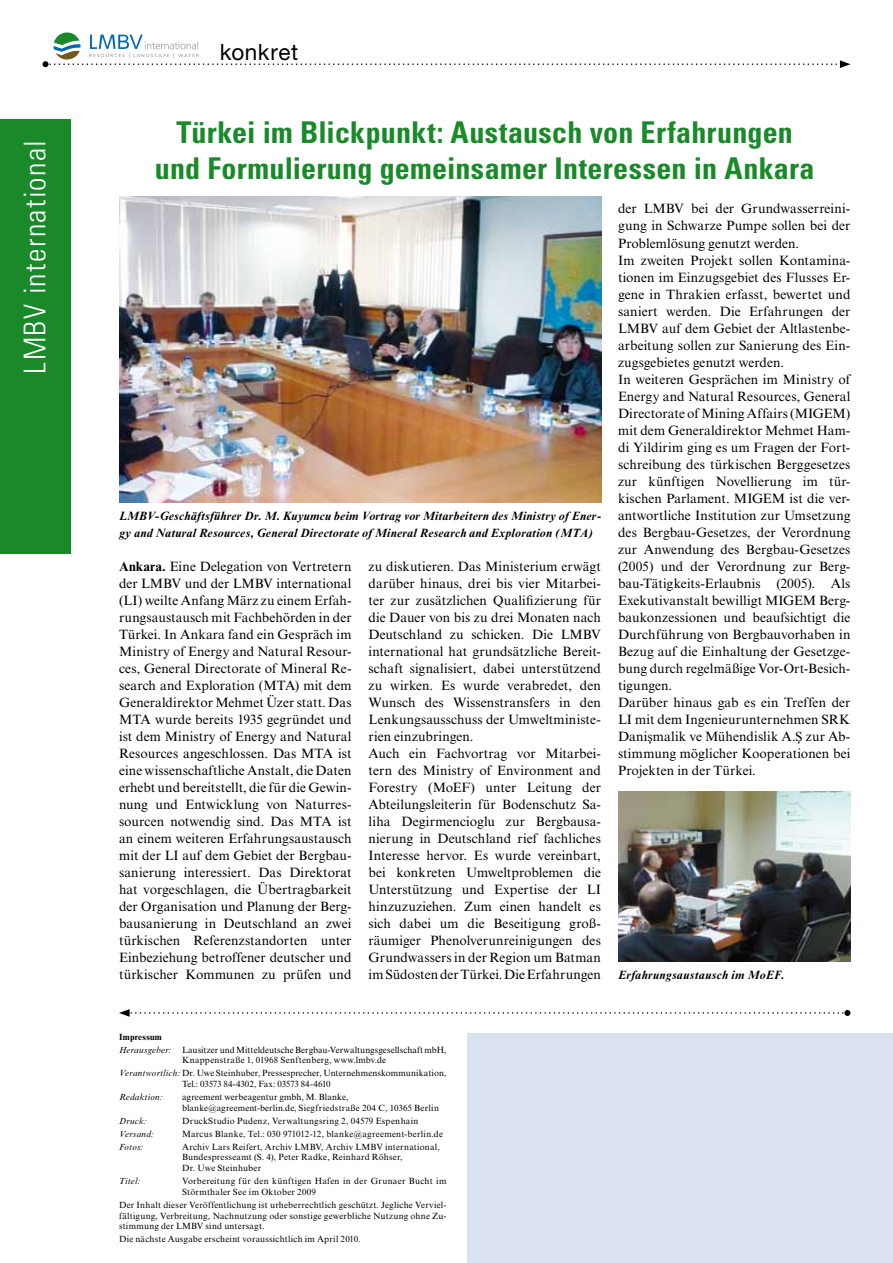
<style>
.page{position:relative;width:893px;height:1263px;background:#fff}
.page>*{position:absolute;margin:0;border:0;box-sizing:border-box;transform-origin:0 0}
.t1{font:700 condensed 30px/36px "Univers LT Std";letter-spacing:.01em;color:#198929;text-align:center}
.t2{font:300 condensed 30px "Univers LT Std";letter-spacing:.045em;color:#fff}
.t3{font:22.5px "Helvetica Neue LT Std";letter-spacing:.025em;color:#000}
.t4{font:13.5px/17px "Times New Roman MT Std";letter-spacing:.005em;color:#000}
.t5{font:italic 700 12px/17px "Times New Roman MT Std";letter-spacing:.015em;color:#000}
.t6{font:9px/10.8px "Times New Roman MT Std";letter-spacing:.025em;color:#000}
.t7{font:italic 9px "Times New Roman MT Std";letter-spacing:.025em;color:#000}
.t8{font:700 9px "Times New Roman MT Std";letter-spacing:.03em;color:#000}
.s1{font-weight:700}
.s2{font-family:"Times New Roman"}
.s3{font-style:italic}
</style>
<div class="page">
<div style="left:0;top:119px;width:70px;height:435px;background:#198929"></div>
<div style="left:468px;top:1033px;width:425px;height:230px;background:#d9e2ee"></div>
<svg style="left:119px;top:1009px;width:731px;height:8px"></svg>
<img style="left:119px;top:196px;width:482px;height:307px">
<svg style="left:43px;top:32px;width:807px;height:36px"></svg>
<img style="left:618px;top:792px;width:232px;height:170px">
<h1 class="t2" style="left:17px;top:374px;width:235px;rotate:-90deg">LMBV international</h1>
<h2 class="t3" style="left:220px;top:38px;width:80px">konkret</h2>
<h1 class="t1" style="left:155px;top:115px;width:661px">Türkei im Blickpunkt: Austausch von Erfahrungen und Formulierung gemeinsamer Interessen in Ankara</h1>
<p class="t5" style="left:119px;top:507px;width:483px">LMBV-Geschäftsführer Dr. M. Kuyumcu beim Vortrag vor Mitarbeitern des Ministry of Ener&shy;gy and Natural Resources, General Directorate of Mineral Research and Exploration (MTA)</p>
<p class="t4" style="left:119px;top:558px;width:234px;text-align:justify"><span class="s1">Ankara.</span> Eine Delegation von Vertretern der LMBV und der LMBV international (LI) weilte Anfang März zu einem Erfah&shy;rungsaustausch mit Fachbehörden in der Türkei. In Ankara fand ein Gespräch im Ministry of Energy and Natural Resour&shy;ces, General Directorate of Mineral Re&shy;search and Exploration (MTA) mit dem Generaldirektor Mehmet Üzer statt. Das MTA wurde bereits 1935 gegründet und ist dem Ministry of Energy and Natural Resources angeschlossen. Das MTA ist eine wissenschaftliche Anstalt, die Daten erhebt und bereitstellt, die für die Gewin&shy;nung und Entwicklung von Naturres&shy;sourcen notwendig sind. Das MTA ist an einem weiteren Erfahrungsaustausch mit der LI auf dem Gebiet der Bergbau&shy;sanierung interessiert. Das Direktorat hat vorgeschlagen, die Übertragbarkeit der Organisation und Planung der Berg&shy;bausanierung in Deutschland an zwei türkischen Referenzstandorten unter Einbeziehung betroffener deutscher und türkischer Kommunen zu prüfen und</p>
<p class="t4" style="left:369px;top:558px;width:234px">zu diskutieren. Das Ministerium erwägt darüber hinaus, drei bis vier Mitarbei&shy;ter zur zusätzlichen Qualifizierung für die Dauer von bis zu drei Monaten nach Deutschland zu schicken. Die LMBV international hat grundsätzliche Bereit&shy;schaft signalisiert, dabei unterstützend zu wirken. Es wurde verabredet, den Wunsch des Wissenstransfers in den Lenkungsausschuss der Umweltministe&shy;rien einzubringen.<br>Auch ein Fachvortrag vor Mitarbei&shy;tern des Ministry of Environment and Forestry (MoEF) unter Leitung der Abteilungsleiterin für Bodenschutz Sa&shy;liha Degirmencioglu zur Bergbausa&shy;nierung in Deutschland rief fachliches Interesse hervor. Es wurde vereinbart, bei konkreten Umweltproblemen die Unterstützung und Expertise der LI hinzuzuziehen. Zum einen handelt es sich dabei um die Beseitigung groß&shy;räumiger Phenolverunreinigungen des Grundwassers in der Region um Batman im Südosten der Türkei. Die Erfahrungen</p>
<p class="t4" style="left:618px;top:200px;width:234px">der LMBV bei der Grundwasserreini&shy;gung in Schwarze Pumpe sollen bei der Problemlösung genutzt werden.<br>Im zweiten Projekt sollen Kontamina&shy;tionen im Einzugsgebiet des Flusses Er&shy;gene in Thrakien erfasst, bewertet und saniert werden. Die Erfahrungen der LMBV auf dem Gebiet der Altlastenbe&shy;arbeitung sollen zur Sanierung des Ein&shy;zugsgebietes genutzt werden.<br>In weiteren Gesprächen im Ministry of Energy and Natural Resources, General Directorate of Mining Affairs (MIGEM) mit dem Generaldirektor Mehmet Ham&shy;di Yildirim ging es um Fragen der Fort&shy;schreibung des türkischen Berggesetzes zur künftigen Novellierung im tür&shy;kischen Parlament. MIGEM ist die ver&shy;antwortliche Institution zur Umsetzung des Bergbau-Gesetzes, der Verordnung zur Anwendung des Bergbau-Gesetzes (2005) und der Verordnung zur Berg&shy;bau-Tätigkeits-Erlaubnis (2005). Als Exekutivanstalt bewilligt MIGEM Berg&shy;baukonzessionen und beaufsichtigt die Durchführung von Bergbauvorhaben in Bezug auf die Einhaltung der Gesetzge&shy;bung durch regelmäßige Vor-Ort-Besich&shy;tigungen.<br>Darüber hinaus gab es ein Treffen der LI mit dem Ingenieurunternehmen SRK Dani<span class="s2">ş</span>malik ve Mühendislik A.<span class="s2">Ş</span> zur Ab&shy;stimmung möglicher Kooperationen bei Projekten in der Türkei.</p>
<p class="t5" style="left:618px;top:966px;width:168px">Erfahrungsaustausch im MoEF.</p>
<p class="t8" style="left:119px;top:1031px;width:44px">Impressum</p>
<p class="t6" style="left:119px;top:1044px;width:329px;text-align:center"><span class="s3">Herausgeber:</span> Lausitzer und Mitteldeutsche Bergbau-Verwaltungsgesellschaft mbH,<br>Knappenstraße 1, 01968 Senftenberg, www.lmbv.de</p>
<p class="t6" style="left:182px;top:1068px;width:266px;text-indent:-63px"><span class="s3">Verantwortlich:</span> Dr. Uwe Steinhuber, Pressesprecher, Unternehmenskommunikation,<br>Tel.: 03573 84-4302, Fax: 03573 84-4610</p>
<p class="t7" style="left:119px;top:1092px;width:46px">Redaktion:</p>
<p class="t6" style="left:182px;top:1091px;width:258px">agreement werbeagentur gmbh, M. Blanke, blanke@agreement-berlin.de, Siegfriedstraße 204 C, 10365 Berlin</p>
<p class="t7" style="left:119px;top:1115px;width:30px">Druck:</p>
<p class="t6" style="left:182px;top:1115px;width:238px">DruckStudio Pudenz, Verwaltungsring 2, 04579 Espenhain</p>
<p class="t7" style="left:119px;top:1128px;width:37px">Versand:</p>
<p class="t6" style="left:182px;top:1128px;width:263px">Marcus Blanke, Tel.: 030 971012-12, blanke@agreement-berlin.de</p>
<p class="t7" style="left:119px;top:1141px;width:26px">Fotos:</p>
<p class="t6" style="left:182px;top:1141px;width:259px">Archiv Lars Reifert, Archiv LMBV, Archiv LMBV international,<br>Bundespresseamt (S. 4), Peter Radke, Reinhard Röhser,<br>Dr. Uwe Steinhuber</p>
<p class="t7" style="left:119px;top:1176px;width:23px">Titel:</p>
<p class="t6" style="left:182px;top:1176px;width:266px">Vorbereitung für den künftigen Hafen in der Grunaer Bucht im<br>Störmthaler See im Oktober 2009</p>
<p class="t6" style="left:119px;top:1199px;width:329px;text-align:justify">Der Inhalt dieser Veröffentlichung ist urheberrechtlich geschützt. Jegliche Verviel&shy;fältigung, Verbreitung, Nachnutzung oder sonstige gewerbliche Nutzung ohne Zu&shy;stimmung der LMBV sind untersagt.</p>
<p class="t6" style="left:119px;top:1234px;width:243px">Die nächste Ausgabe erscheint voraussichtlich im April 2010.</p>
</div>
